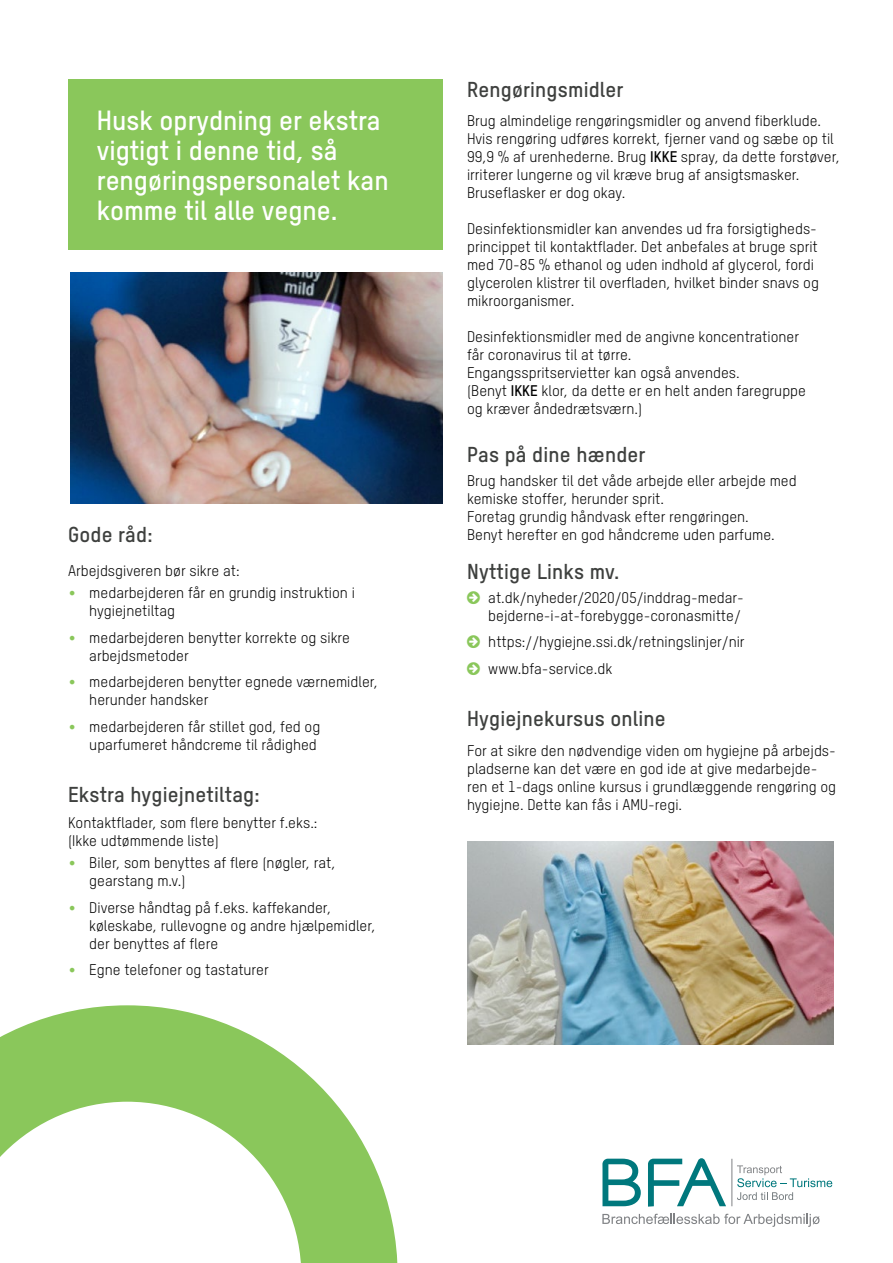
<style>
.page{position:relative;width:893px;height:1263px;background:#fff}
.page>*{position:absolute;margin:0;border:0;box-sizing:border-box;transform-origin:0 0}
.t1{font:27px/30px "T Star Bold";color:#fff}
.t2{font:21px "T Star Bold";letter-spacing:.01em;color:#3e403e}
.t3{font:15px/18px "T Star Regular";color:#000}
.s1{font-size:22.5px;color:#8ac75b}
.s2{font-family:"T Star Bold"}
</style>
<div class="page">
<svg style="left:0;top:1005px;width:398px;height:258px"></svg>
<img style="left:70px;top:272px;width:372px;height:231px">
<img style="left:468px;top:842px;width:365px;height:202px">
<div style="left:68px;top:79px;width:374px;height:170px;background:#8ac75b"></div>
<hr style="left:732px;top:1159px;width:1px;height:47px;background:#808285">
<svg style="left:737px;top:1165px;width:95px;height:35px"></svg>
<svg style="left:602px;top:1159px;width:39px;height:47px"></svg>
<svg style="left:648px;top:1158px;width:78px;height:48px"></svg>
<svg style="left:602px;top:1214px;width:217px;height:13px"></svg>
<h1 class="t1" style="left:97px;top:104px;width:293px">Husk oprydning er ekstra vigtigt i denne tid, så rengøringspersonalet kan komme til alle vegne.</h1>
<h2 class="t2" style="left:68px;top:522px;width:86px">Gode råd:</h2>
<p class="t3" style="left:68px;top:561px;width:173px">Arbejdsgiveren bør sikre at:</p>
<p class="t3" style="left:89px;top:584px;width:267px;text-indent:-21px"><span class="s1">•</span> medarbejderen får en grundig instruktion i hygiejnetiltag</p>
<p class="t3" style="left:89px;top:628px;width:262px;text-indent:-21px"><span class="s1">•</span> medarbejderen benytter korrekte og sikre arbejdsmetoder</p>
<p class="t3" style="left:89px;top:673px;width:290px;text-indent:-21px"><span class="s1">•</span> medarbejderen benytter egnede værnemidler, herunder handsker</p>
<p class="t3" style="left:68px;top:717px;width:254px;text-align:right"><span class="s1">•</span> medarbejderen får stillet god, fed og uparfumeret håndcreme til rådighed</p>
<h2 class="t2" style="left:68px;top:781px;width:193px">Ekstra hygiejnetiltag:</h2>
<p class="t3" style="left:68px;top:813px;width:251px">Kontaktflader, som flere benytter f.eks.: (Ikke udtømmende liste)</p>
<p class="t3" style="left:89px;top:854px;width:248px;text-indent:-21px"><span class="s1">•</span> Biler, som benyttes af flere (nøgler, rat, gearstang m.v.)</p>
<p class="t3" style="left:89px;top:898px;width:288px;text-indent:-21px"><span class="s1">•</span> Diverse håndtag på f.eks. kaffekander, køleskabe, rullevogne og andre hjælpemidler, der benyttes af flere</p>
<p class="t3" style="left:68px;top:961px;width:202px"><span class="s1">•</span> Egne telefoner og tastaturer</p>
<h2 class="t2" style="left:467px;top:76px;width:158px">Rengøringsmidler</h2>
<p class="t3" style="left:467px;top:111px;width:374px">Brug almindelige rengøringsmidler og anvend fiberklude.<br>Hvis rengøring udføres korrekt, fjerner vand og sæbe op til 99,9 % af urenhederne. Brug <span class="s2">IKKE</span> spray, da dette forstøver, irriterer lungerne og vil kræve brug af ansigtsmasker.<br>Bruseflasker er dog okay.</p>
<p class="t3" style="left:467px;top:219px;width:353px">Desinfektionsmidler kan anvendes ud fra forsigtigheds&shy;princippet til kontaktflader. Det anbefales at bruge sprit med 70-85 % ethanol og uden indhold af glycerol, fordi glycerolen klistrer til overfladen, hvilket binder snavs og mikroorganismer.</p>
<p class="t3" style="left:467px;top:327px;width:341px">Desinfektionsmidler med de angivne koncentrationer får coronavirus til at tørre.<br>Engangsspritservietter kan også anvendes.<br>(Benyt <span class="s2">IKKE</span> klor, da dette er en helt anden faregruppe og kræver åndedrætsværn.)</p>
<h2 class="t2" style="left:467px;top:441px;width:180px">Pas på dine hænder</h2>
<p class="t3" style="left:467px;top:471px;width:331px">Brug handsker til det våde arbejde eller arbejde med kemiske stoffer, herunder sprit.<br>Foretag grundig håndvask efter rengøringen.<br>Benyt herefter en god håndcreme uden parfume.</p>
<h2 class="t2" style="left:467px;top:559px;width:154px">Nyttige Links mv.</h2>
<p class="t3" style="left:488px;top:588px;width:257px">at.dk/nyheder/2020/05/inddrag-medar&shy;bejderne-i-at-forebygge-coronasmitte/</p>
<p class="t3" style="left:488px;top:628px;width:258px;line-height:26.5px">https://hygiejne.ssi.dk/retningslinjer/nir www.bfa-service.dk</p>
<h2 class="t2" style="left:467px;top:705px;width:200px">Hygiejnekursus online</h2>
<p class="t3" style="left:467px;top:741px;width:371px">For at sikre den nødvendige viden om hygiejne på arbejds&shy;pladserne kan det være en god ide at give medarbejde&shy;ren et 1-dags online kursus i grundlæggende rengøring og hygiejne. Dette kan fås i AMU-regi.</p>
</div>
